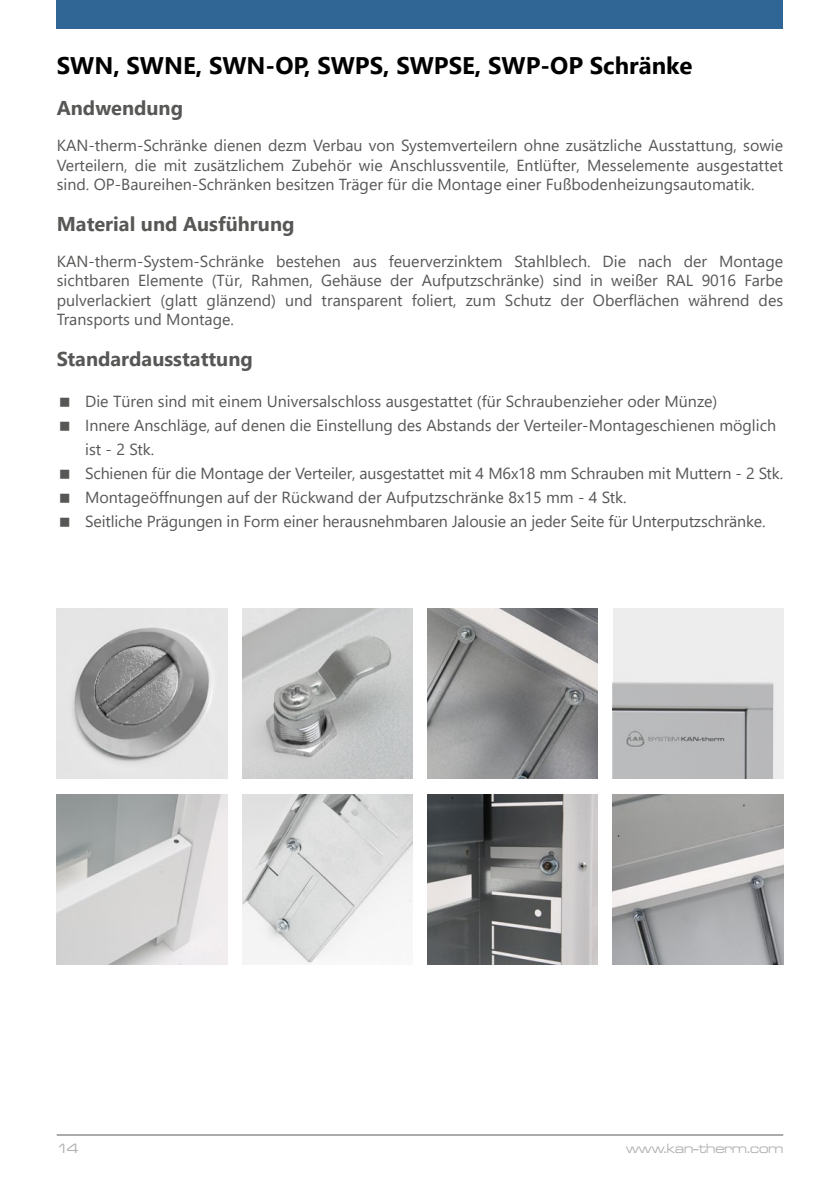
<style>
.page{position:relative;width:840px;height:1191px;background:#fff}
.page>*{position:absolute;margin:0;border:0;box-sizing:border-box;transform-origin:0 0}
.t1{font:700 24px "Segoe UI";color:#000}
.t2{font:700 20px "Segoe UI";color:#575756}
.t3{font:16px/19.2px "Segoe UI";color:#575756;text-align:justify}
.t4{font:14px "Microgramma D Med Ext";color:#b3b2b2}
</style>
<div class="page">
<hr style="left:57px;top:1134px;width:725px;height:1px;background:#575756">
<div style="left:57px;top:0;width:725px;height:28px;background:#2f6696"></div>
<img style="left:242px;top:794px;width:170px;height:170px">
<img style="left:427px;top:794px;width:170px;height:170px">
<img style="left:612px;top:794px;width:170px;height:170px">
<img style="left:57px;top:794px;width:170px;height:170px">
<img style="left:242px;top:608px;width:170px;height:171px">
<img style="left:427px;top:608px;width:170px;height:171px">
<img style="left:57px;top:608px;width:170px;height:171px">
<div style="left:612px;top:608px;width:170px;height:171px;background:#ededed"></div>
<img style="left:612px;top:663px;width:162px;height:116px">
<h1 class="t1" style="left:57px;top:43px;width:636px">SWN, SWNE, SWN-OP, SWPS, SWPSE, SWP-OP Schränke</h1>
<p class="t2" style="left:57px;top:89px;width:128px">Andwendung</p>
<p class="t3" style="left:57px;top:135px;width:727px">KAN-therm-Schränke dienen dezm Verbau von Systemverteilern ohne zusätzliche Ausstattung, sowie Verteilern, die mit zusätzlichem Zubehör wie Anschlussventile, Entlüfter, Messelemente ausgestattet sind. OP-Baureihen-Schränken besitzen Träger für die Montage einer Fußbodenheizungsautomatik.</p>
<p class="t2" style="left:57px;top:205px;width:239px">Material und Ausführung</p>
<p class="t3" style="left:57px;top:250px;width:727px">KAN-therm-System-Schränke bestehen aus feuerverzinktem Stahlblech. Die nach der Montage sichtbaren Elemente (Tür, Rahmen, Gehäuse der Aufputzschränke) sind in weißer RAL 9016 Farbe pulverlackiert (glatt glänzend) und transparent foliert, zum Schutz der Oberflächen während des Transports und Montage.</p>
<p class="t2" style="left:57px;top:340px;width:197px">Standardausstattung</p>
<p class="t3" style="left:85px;top:388px;width:699px;line-height:24px;text-align:left">Die Türen sind mit einem Universalschloss ausgestattet (für Schraubenzieher oder Münze)<br>Innere Anschläge, auf denen die Einstellung des Abstands der Verteiler-Montageschienen möglich ist - 2 Stk.<br>Schienen für die Montage der Verteiler, ausgestattet mit 4 M6x18 mm Schrauben mit Muttern - 2 Stk.<br>Montageöffnungen auf der Rückwand der Aufputzschränke 8x15 mm - 4 Stk.<br>Seitliche Prägungen in Form einer herausnehmbaren Jalousie an jeder Seite für Unterputzschränke.</p>
<p class="t4" style="left:57px;top:1139px;width:23px">14</p>
<p class="t4" style="left:625px;top:1139px;width:158px">www.kan-therm.com</p>
</div>
